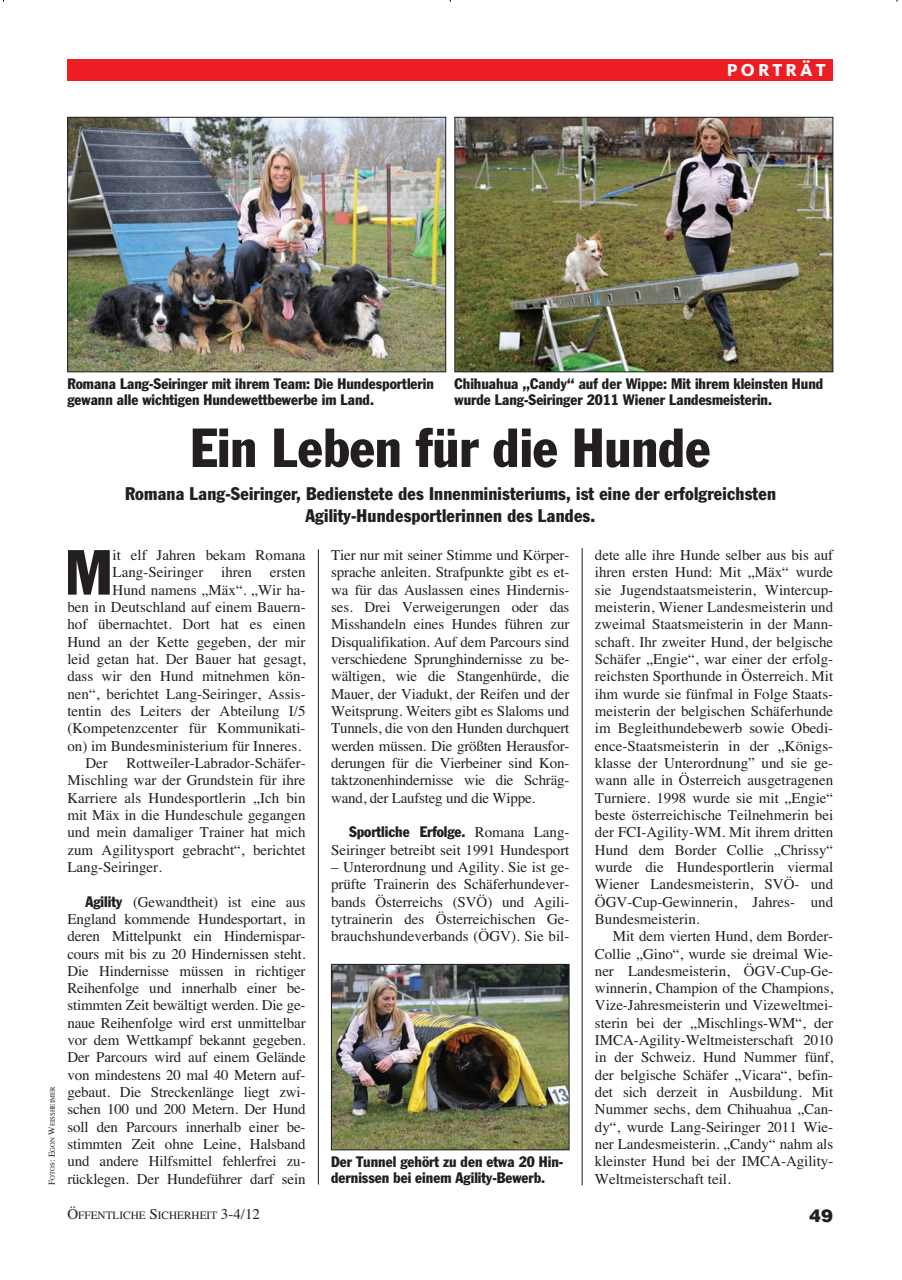
<style>
.page{position:relative;width:902px;height:1280px;background:#fff}
.page>*{position:absolute;margin:0;border:0;box-sizing:border-box;transform-origin:0 0}
.t1{font:condensed 62.55px "Franklin Gothic";color:#231f20}
.t2{font:condensed 54px "Franklin Gothic";color:#231f20}
.t3{font:condensed 18px/21.6px "Franklin Gothic";letter-spacing:.01em;color:#231f20;text-align:center}
.t4{font:800 18px "Kievit";letter-spacing:.175em;color:#fff}
.t5{font:900 18px "Helvetica";color:#231f20}
.t6{font:15px/17.4px "Times";color:#231f20;text-align:justify}
.t7{font:condensed 15px/15.8px "Franklin Gothic";color:#231f20}
.t8{font:11.25px "Times";color:#231f20}
.t9{font:6.75px "Times";color:#231f20}
.s1{font-size:9px}
.s2{font-family:"Franklin Gothic";font-stretch:condensed}
.s3{font-family:"Times";font-stretch:normal}
.s4{font-size:15px}
</style>
<div class="page">
<hr style="left:318px;top:549px;width:1px;height:635px;background:#231f20">
<div style="left:67px;top:60px;width:766px;height:21px;background:#ee1d23"></div>
<hr style="left:581px;top:547px;width:1px;height:638px;background:#231f20">
<img style="left:69px;top:119px;width:375px;height:251px">
<div style="left:67px;top:117px;width:379px;height:255px;border:1px solid #231f20"></div>
<img style="left:456px;top:119px;width:375px;height:251px">
<div style="left:454px;top:117px;width:379px;height:255px;border:1px solid #231f20"></div>
<img style="left:333px;top:966px;width:234px;height:182px">
<div style="left:331px;top:964px;width:238px;height:186px;border:1px solid #231f20"></div>
<p class="t4" style="left:726px;top:63px;width:100px">PORTRÄT</p>
<p class="t9" style="left:50px;top:1184px;width:99px;rotate:-90deg"><span class="s1">F</span>OTOS<span class="s1">: E</span>GON <span class="s1">W</span>EISSHEIMER</p>
<p class="t7" style="left:67px;top:377px;width:368px">Romana Lang-Seiringer mit ihrem Team: Die Hundesportlerin gewann alle wichtigen Hundewettbewerbe im Land.</p>
<p class="t7" style="left:454px;top:377px;width:370px">Chihuahua „Candy“ auf der Wippe: Mit ihrem kleinsten Hund wurde Lang-Seiringer 2011 Wiener Landesmeisterin.</p>
<h2 class="t2" style="left:190px;top:427px;width:521px">Ein Leben für die Hunde</h2>
<p class="t3" style="left:125px;top:485px;width:652px">Romana Lang-Seiringer, Bedienstete des Innenministeriums, ist eine der erfolgreichsten<br>Agility-Hundesportlerinnen des Landes.</p>
<h1 class="t1" style="left:65px;top:549px;width:49px">M</h1>
<p class="t6" style="left:112px;top:548px;width:194px">it elf Jahren bekam Romana</p>
<p class="t6" style="left:112px;top:565px;width:194px">Lang-Seiringer ihren ersten</p>
<p class="t6" style="left:112px;top:582px;width:194px">Hund namens „Mäx“. „Wir ha-</p>
<p class="t6" style="left:67px;top:600px;width:240px">ben in Deutschland auf einem Bauern-</p>
<p class="t6" style="left:67px;top:617px;width:240px">hof übernachtet. Dort hat es einen</p>
<p class="t6" style="left:67px;top:634px;width:240px">Hund an der Kette gegeben, der mir</p>
<p class="t6" style="left:67px;top:652px;width:240px">leid getan hat. Der Bauer hat gesagt,</p>
<p class="t6" style="left:67px;top:669px;width:240px">dass wir den Hund mitnehmen kön-</p>
<p class="t6" style="left:67px;top:686px;width:240px">nen“, berichtet Lang-Seiringer, Assis-</p>
<p class="t6" style="left:67px;top:704px;width:240px">tentin des Leiters der Abteilung I/5</p>
<p class="t6" style="left:67px;top:721px;width:240px">(Kompetenzcenter für Kommunikati-</p>
<p class="t6" style="left:67px;top:738px;width:235px">on) im Bundesministerium für Inneres.</p>
<p class="t6" style="left:85px;top:756px;width:222px">Der Rottweiler-Labrador-Schäfer-</p>
<p class="t6" style="left:67px;top:773px;width:240px">Mischling war der Grundstein für ihre</p>
<p class="t6" style="left:67px;top:790px;width:240px">Karriere als Hundesportlerin „Ich bin</p>
<p class="t6" style="left:67px;top:808px;width:240px">mit Mäx in die Hundeschule gegangen</p>
<p class="t6" style="left:67px;top:825px;width:240px">und mein damaliger Trainer hat mich</p>
<p class="t6" style="left:67px;top:842px;width:240px">zum Agilitysport gebracht“, berichtet</p>
<p class="t6" style="left:67px;top:860px;width:96px">Lang-Seiringer.</p>
<p class="t6" style="left:67px;top:894px;width:240px;text-indent:18px"><span class="s2">Agility</span> (Gewandtheit) ist eine aus England kommende Hundesportart, in deren Mittelpunkt ein Hindernispar&shy;cours mit bis zu 20 Hindernissen steht.<br>Die Hindernisse müssen in richtiger Reihenfolge und innerhalb einer be&shy;stimmten Zeit bewältigt werden. Die ge&shy;naue Reihenfolge wird erst unmittelbar vor dem Wettkampf bekannt gegeben.<br>Der Parcours wird auf einem Gelände von mindestens 20 mal 40 Metern auf&shy;gebaut. Die Streckenlänge liegt zwi&shy;schen 100 und 200 Metern. Der Hund soll den Parcours innerhalb einer be&shy;stimmten Zeit ohne Leine, Halsband und andere Hilfsmittel fehlerfrei zu&shy;rücklegen. Der Hundeführer darf sein</p>
<p class="t6" style="left:331px;top:548px;width:240px">Tier nur mit seiner Stimme und Körper&shy;sprache anleiten. Strafpunkte gibt es et&shy;wa für das Auslassen eines Hindernis&shy;ses. Drei Verweigerungen oder das Misshandeln eines Hundes führen zur Disqualifikation. Auf dem Parcours sind verschiedene Sprunghindernisse zu be&shy;wältigen, wie die Stangenhürde, die Mauer, der Viadukt, der Reifen und der Weitsprung. Weiters gibt es Slaloms und Tunnels, die von den Hunden durchquert werden müssen. Die größten Herausfor&shy;derungen für die Vierbeiner sind Kon&shy;taktzonenhindernisse wie die Schräg&shy;wand, der Laufsteg und die Wippe.</p>
<p class="t7" style="left:349px;top:826px;width:222px">Sportliche Erfolge. <span class="s3">Romana Lang-</span></p>
<p class="t6" style="left:331px;top:842px;width:240px">Seiringer betreibt seit 1991 Hundesport</p>
<p class="t6" style="left:331px;top:860px;width:240px">– Unterordnung und Agility. Sie ist ge&shy;prüfte Trainerin des Schäferhundever&shy;bands Österreichs (SVÖ) und Agili&shy;tytrainerin des Österreichischen Ge&shy;brauchshundeverbands (ÖGV). Sie bil-</p>
<p class="t7" style="left:331px;top:1155px;width:234px">Der Tunnel gehört zu den etwa 20 Hin&shy;dernissen bei einem Agility-Bewerb.</p>
<p class="t6" style="left:595px;top:548px;width:240px">dete alle ihre Hunde selber aus bis auf ihren ersten Hund: Mit „Mäx“ wurde sie Jugendstaatsmeisterin, Wintercup&shy;meisterin, Wiener Landesmeisterin und zweimal Staatsmeisterin in der Mann&shy;schaft. Ihr zweiter Hund, der belgische Schäfer „Engie“, war einer der erfolg&shy;reichsten Sporthunde in Österreich. Mit ihm wurde sie fünfmal in Folge Staats&shy;meisterin der belgischen Schäferhunde im Begleithundebewerb sowie Obedi&shy;ence-Staatsmeisterin in der „Königs&shy;klasse der Unterordnung” und sie ge&shy;wann alle in Österreich ausgetragenen Turniere. 1998 wurde sie mit „Engie“ beste österreichische Teilnehmerin bei der FCI-Agility-WM. Mit ihrem dritten Hund dem Border Collie „Chrissy“ wurde die Hundesportlerin viermal Wiener Landesmeisterin, SVÖ- und ÖGV-Cup-Gewinnerin, Jahres- und Bundesmeisterin.</p>
<p class="t6" style="left:595px;top:929px;width:240px;text-indent:18px">Mit dem vierten Hund, dem Border-Collie „Gino“, wurde sie dreimal Wie&shy;ner Landesmeisterin, ÖGV-Cup-Ge&shy;winnerin, Champion of the Champions, Vize-Jahresmeisterin und Vizeweltmei&shy;sterin bei der „Mischlings-WM“, der IMCA-Agility-Weltmeisterschaft 2010 in der Schweiz. Hund Nummer fünf, der belgische Schäfer „Vicara“, befin&shy;det sich derzeit in Ausbildung. Mit Nummer sechs, dem Chihuahua „Can&shy;dy“, wurde Lang-Seiringer 2011 Wie&shy;ner Landesmeisterin. „Candy“ nahm als kleinster Hund bei der IMCA-Agility-Weltmeisterschaft teil.</p>
<p class="t8" style="left:67px;top:1212px;width:194px"><span class="s4">Ö</span>FFENTLICHE <span class="s4">S</span>ICHERHEIT <span class="s4">3-4/12</span></p>
<p class="t5" style="left:809px;top:1209px;width:26px">49</p>
</div>
